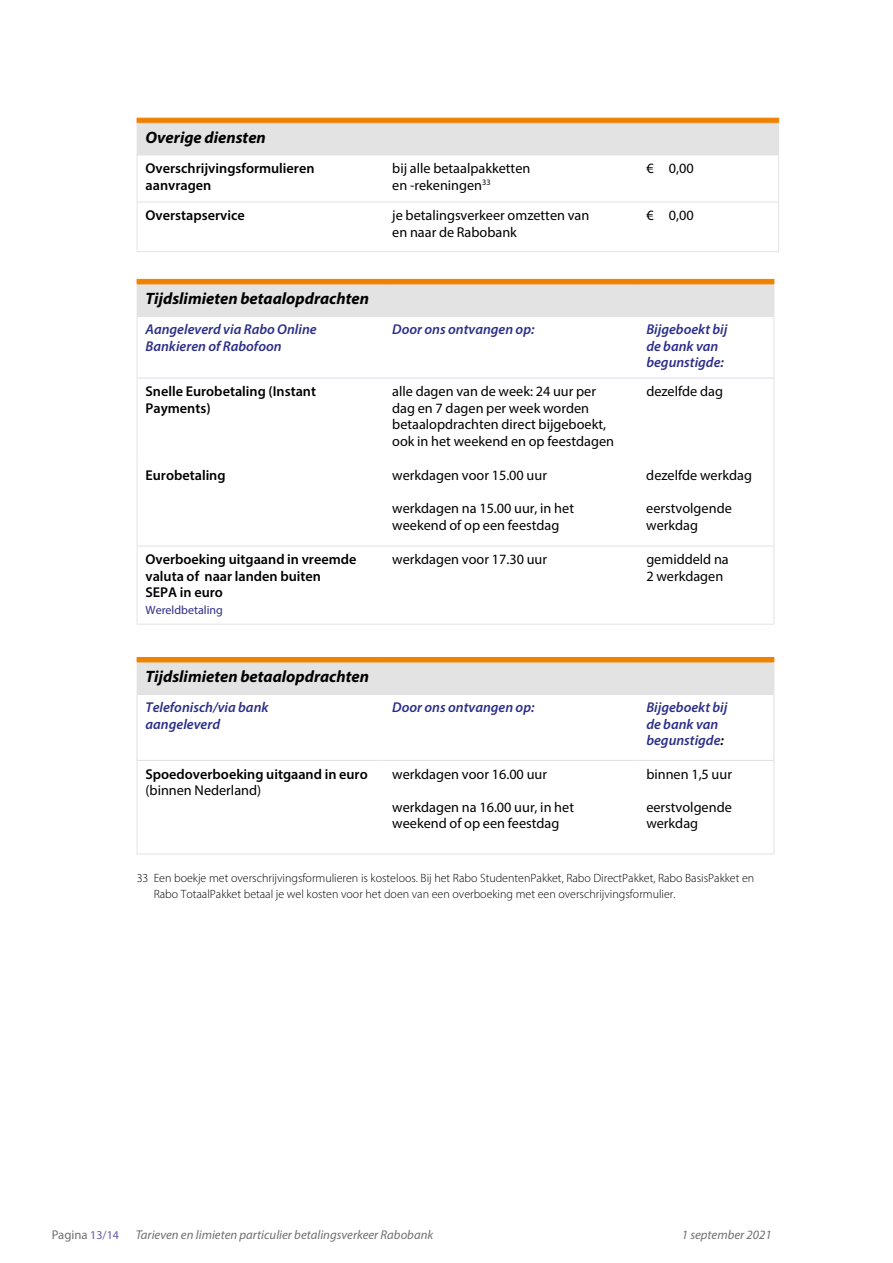
<style>
.page{position:relative;width:893px;height:1263px;background:#fff}
.page>*{position:absolute;margin:0;border:0;box-sizing:border-box;transform-origin:0 0}
.t1{font:italic 700 16.5px "Myriad Pro";color:#000}
.t2{font:14.25px/16.5px "Myriad Pro";color:#000}
.t3{font:600 14.25px/16.5px "Myriad Pro";color:#000}
.t4{font:italic 600 14.25px/16.5px "Myriad Pro";color:#2c2f88}
.t5{font:italic 12.75px "Myriad Pro";color:#706f6f}
.t6{font:12.75px "Myriad Pro";color:#706f6f}
.t7{font:300 12px/15.8px "Myriad Pro";color:#000}
.t8{font:12px "Myriad Pro";color:#2d2c86}
.s1{color:#000}
.s2{font-size:12px;color:#675ba4}
</style>
<div class="page">
<div style="left:137px;top:123px;width:642px;height:32px;background:#e3e3e3"></div>
<hr style="left:137px;top:155px;width:247px;height:1px;background:#e3e3e3">
<hr style="left:137px;top:155px;width:1px;height:47px;background:#e3e3e3">
<hr style="left:384px;top:155px;width:254px;height:1px;background:#e3e3e3">
<hr style="left:137px;top:202px;width:247px;height:1px;background:#e3e3e3">
<hr style="left:137px;top:202px;width:1px;height:49px;background:#e3e3e3">
<hr style="left:384px;top:202px;width:254px;height:1px;background:#e3e3e3">
<hr style="left:137px;top:251px;width:247px;height:1px;background:#e3e3e3">
<hr style="left:384px;top:251px;width:254px;height:1px;background:#e3e3e3">
<svg style="left:137px;top:118px;width:642px;height:5px;background:#ef850a"></svg>
<hr style="left:638px;top:155px;width:141px;height:1px;background:#e3e3e3">
<hr style="left:778px;top:155px;width:1px;height:47px;background:#e3e3e3">
<hr style="left:638px;top:202px;width:141px;height:1px;background:#e3e3e3">
<hr style="left:778px;top:202px;width:1px;height:49px;background:#e3e3e3">
<hr style="left:638px;top:251px;width:141px;height:1px;background:#e3e3e3">
<div style="left:137px;top:284px;width:637px;height:32px;background:#e3e3e3"></div>
<hr style="left:137px;top:378px;width:247px;height:1px;background:#dddaee">
<hr style="left:384px;top:378px;width:254px;height:1px;background:#dddaee">
<hr style="left:638px;top:378px;width:135px;height:1px;background:#dddaee">
<hr style="left:137px;top:284px;width:247px;height:1px;background:#f08100">
<hr style="left:384px;top:284px;width:254px;height:1px;background:#f08100">
<hr style="left:638px;top:284px;width:136px;height:1px;background:#f08100">
<hr style="left:137px;top:316px;width:247px;height:1px;background:#e3e3e3">
<hr style="left:137px;top:317px;width:1px;height:61px;background:#e3e3e3">
<hr style="left:384px;top:316px;width:254px;height:1px;background:#e3e3e3">
<hr style="left:137px;top:378px;width:1px;height:84px;background:#e3e3e3">
<hr style="left:137px;top:462px;width:1px;height:84px;background:#e3e3e3">
<hr style="left:137px;top:546px;width:247px;height:1px;background:#e3e3e3">
<hr style="left:137px;top:546px;width:1px;height:78px;background:#e3e3e3">
<hr style="left:384px;top:546px;width:254px;height:1px;background:#e3e3e3">
<hr style="left:137px;top:624px;width:247px;height:1px;background:#e3e3e3">
<hr style="left:384px;top:624px;width:254px;height:1px;background:#e3e3e3">
<hr style="left:137px;top:284px;width:1px;height:32px;background:#e3e3e3">
<hr style="left:773px;top:284px;width:1px;height:32px;background:#e3e3e3">
<div style="left:137px;top:279px;width:637px;height:5px;background:#f08100"></div>
<hr style="left:638px;top:316px;width:136px;height:1px;background:#e3e3e3">
<hr style="left:773px;top:317px;width:1px;height:61px;background:#e3e3e3">
<hr style="left:773px;top:378px;width:1px;height:84px;background:#e3e3e3">
<hr style="left:773px;top:462px;width:1px;height:84px;background:#e3e3e3">
<hr style="left:638px;top:546px;width:136px;height:1px;background:#e3e3e3">
<hr style="left:773px;top:546px;width:1px;height:78px;background:#e3e3e3">
<hr style="left:638px;top:624px;width:136px;height:1px;background:#e3e3e3">
<div style="left:137px;top:662px;width:637px;height:32px;background:#e3e3e3"></div>
<hr style="left:137px;top:662px;width:247px;height:1px;background:#f08100">
<hr style="left:384px;top:662px;width:254px;height:1px;background:#f08100">
<hr style="left:638px;top:662px;width:136px;height:1px;background:#f08100">
<hr style="left:137px;top:761px;width:1px;height:92px;background:#e3e3e3">
<hr style="left:137px;top:853px;width:247px;height:1px;background:#e3e3e3">
<hr style="left:384px;top:853px;width:254px;height:1px;background:#e3e3e3">
<hr style="left:137px;top:662px;width:1px;height:32px;background:#e3e3e3">
<hr style="left:773px;top:662px;width:1px;height:32px;background:#e3e3e3">
<div style="left:137px;top:657px;width:637px;height:5px;background:#f08100"></div>
<hr style="left:773px;top:761px;width:1px;height:92px;background:#e3e3e3">
<hr style="left:638px;top:853px;width:136px;height:1px;background:#e3e3e3">
<hr style="left:137px;top:694px;width:247px;height:1px;background:#e0e0e0">
<hr style="left:137px;top:695px;width:1px;height:65px;background:#e0e0e0">
<hr style="left:384px;top:694px;width:254px;height:1px;background:#e0e0e0">
<hr style="left:638px;top:694px;width:136px;height:1px;background:#e0e0e0">
<hr style="left:773px;top:695px;width:1px;height:65px;background:#e0e0e0">
<hr style="left:137px;top:760px;width:247px;height:1px;background:#e0e0e0">
<hr style="left:384px;top:760px;width:254px;height:1px;background:#e0e0e0">
<hr style="left:638px;top:760px;width:136px;height:1px;background:#e0e0e0">
<p class="t1" style="left:146px;top:127px;width:122px">Overige diensten</p>
<p class="t3" style="left:146px;top:160px;width:170px">Overschrijvingsformulieren aanvragen</p>
<p class="t2" style="left:392px;top:160px;width:140px">bij alle betaalpakketten en -rekeningen<sup>33</sup></p>
<p class="t2" style="left:646px;top:160px;width:49px">€ 0,00</p>
<p class="t3" style="left:146px;top:207px;width:101px">Overstapservice</p>
<p class="t2" style="left:392px;top:207px;width:199px">je betalingsverkeer omzetten van en naar de Rabobank</p>
<p class="t2" style="left:646px;top:207px;width:49px">€ 0,00</p>
<p class="t1" style="left:146px;top:288px;width:225px">Tijdslimieten betaalopdrachten</p>
<p class="t4" style="left:146px;top:321px;width:173px">Aangeleverd via Rabo Online<br>Bankieren of Rabofoon</p>
<p class="t4" style="left:392px;top:321px;width:144px">Door ons ontvangen op:</p>
<p class="t4" style="left:646px;top:321px;width:83px">Bijgeboekt bij de bank van begunstigde:</p>
<p class="t3" style="left:146px;top:383px;width:172px">Snelle Eurobetaling (Instant<br>Payments)</p>
<p class="t2" style="left:392px;top:383px;width:223px">alle dagen van de week: 24 uur per dag en 7 dagen per week worden betaalopdrachten direct bijgeboekt, ook in het weekend en op feestdagen</p>
<p class="t2" style="left:646px;top:383px;width:78px">dezelfde dag</p>
<p class="t3" style="left:146px;top:467px;width:82px">Eurobetaling</p>
<p class="t2" style="left:392px;top:467px;width:156px">werkdagen voor 15.00 uur</p>
<p class="t2" style="left:392px;top:500px;width:183px">werkdagen na 15.00 uur, in het weekend of op een feestdag</p>
<p class="t2" style="left:646px;top:467px;width:107px">dezelfde werkdag</p>
<p class="t2" style="left:646px;top:500px;width:87px">eerstvolgende werkdag</p>
<p class="t3" style="left:145px;top:551px;width:212px">Overboeking uitgaand in vreemde valuta of naar landen buiten<br>SEPA in euro</p>
<p class="t8" style="left:146px;top:602px;width:79px">Wereldbetaling</p>
<p class="t2" style="left:392px;top:551px;width:156px">werkdagen voor 17.30 uur</p>
<p class="t2" style="left:646px;top:551px;width:84px">gemiddeld na<br>2 werkdagen</p>
<p class="t1" style="left:146px;top:666px;width:225px">Tijdslimieten betaalopdrachten</p>
<p class="t4" style="left:146px;top:699px;width:125px">Telefonisch/via bank aangeleverd</p>
<p class="t4" style="left:392px;top:699px;width:144px">Door ons ontvangen op:</p>
<p class="t4" style="left:646px;top:699px;width:83px">Bijgeboekt bij de bank van begunstigde<span class="s1">:</span></p>
<p class="t3" style="left:146px;top:765px;width:224px">Spoedoverboeking uitgaand in euro</p>
<p class="t2" style="left:146px;top:782px;width:117px">(binnen Nederland)</p>
<p class="t2" style="left:392px;top:765px;width:156px">werkdagen voor 16.00 uur</p>
<p class="t2" style="left:392px;top:798px;width:183px">werkdagen na 16.00 uur, in het weekend of op een feestdag</p>
<p class="t2" style="left:646px;top:765px;width:87px">binnen 1,5 uur</p>
<p class="t2" style="left:646px;top:798px;width:87px">eerstvolgende werkdag</p>
<p class="t7" style="left:154px;top:870px;width:602px;text-indent:-17px">33 Een boekje met overschrijvingsformulieren is kosteloos. Bij het Rabo StudentenPakket, Rabo DirectPakket, Rabo BasisPakket en<br>Rabo TotaalPakket betaal je wel kosten voor het doen van een overboeking met een overschrijvingsformulier.</p>
<p class="t6" style="left:52px;top:1227px;width:69px">Pagina <span class="s2">13/14</span></p>
<p class="t5" style="left:136px;top:1227px;width:299px">Tarieven en limieten particulier betalingsverkeer Rabobank</p>
<p class="t5" style="left:682px;top:1227px;width:91px">1 september 2021</p>
</div>
